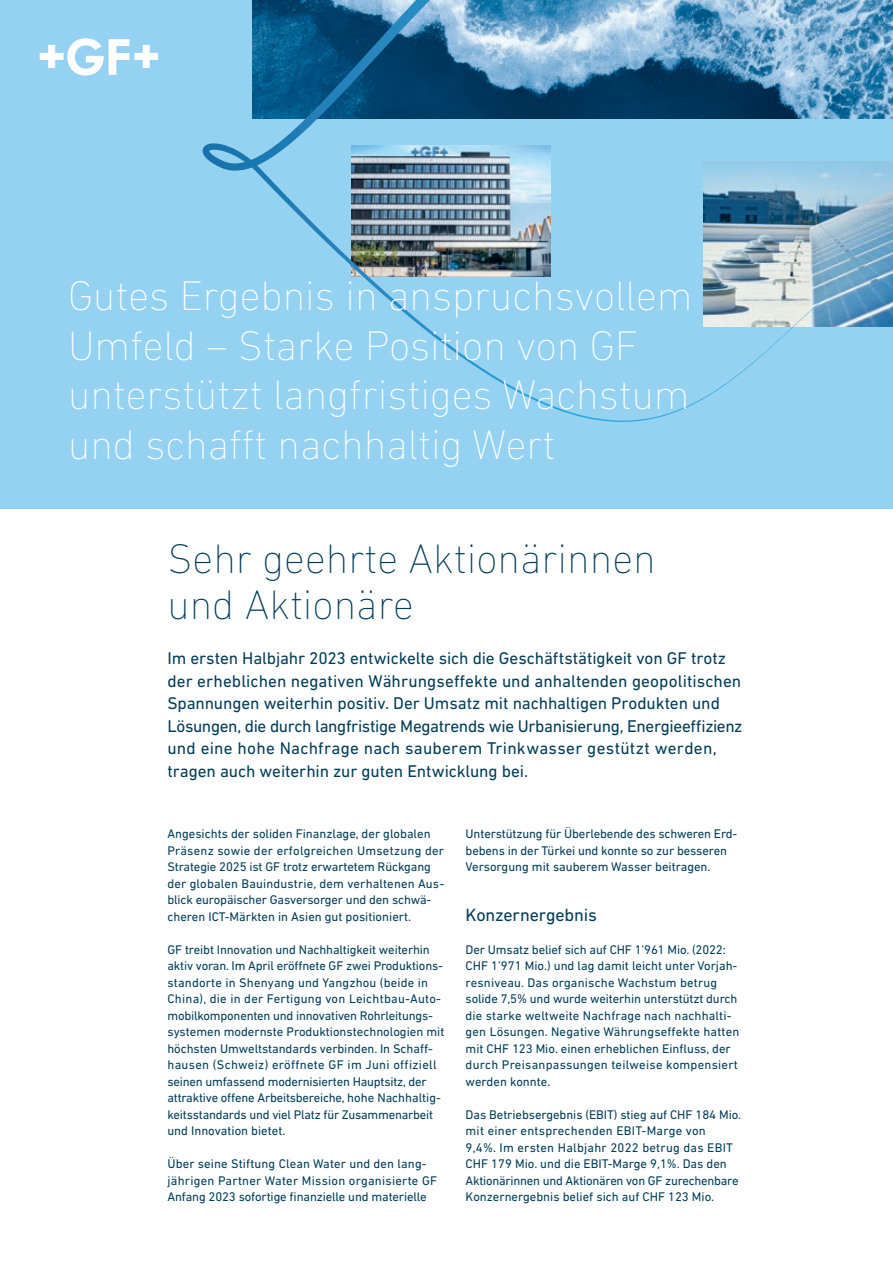
<style>
.page{position:relative;width:893px;height:1263px;background:#fff}
.page>*{position:absolute;margin:0;border:0;box-sizing:border-box;transform-origin:0 0}
.t1{font:200 42px/49.5px "DIN Next LT Pro";color:#fff}
.t2{font:200 42px/46.5px "DIN Next LT Pro";color:#003c56}
.t3{font:18px "DIN Next LT Pro";letter-spacing:-.01em;color:#003c56}
.t4{font:17.25px/22.5px "DIN Next LT Pro";letter-spacing:-.005em;color:#003c56}
.t5{font:12.75px/16.5px "DIN Next LT Pro";color:#003c56}
</style>
<div class="page">
<div style="left:0;top:0;width:893px;height:508px;background:#95d2f2"></div>
<svg style="left:40px;top:38px;width:118px;height:38px"></svg>
<img style="left:202px;top:0;width:691px;height:422px">
<h1 class="t1" style="left:68px;top:271px;width:626px">Gutes Ergebnis in anspruchsvollem Umfeld – Starke Position von GF unterstützt langfristiges Wachstum und schafft nachhaltig Wert</h1>
<h1 class="t2" style="left:167px;top:535px;width:490px">Sehr geehrte Aktionärinnen und Aktionäre</h1>
<p class="t4" style="left:167px;top:647px;width:577px">Im ersten Halbjahr 2023 entwickelte sich die Geschäftstätigkeit von GF trotz der erheblichen negativen Währungseffekte und anhaltenden geopolitischen Spannungen weiterhin positiv. Der Umsatz mit nachhaltigen Produkten und Lösungen, die durch langfristige Megatrends wie Urbanisierung, Energieeffizienz und eine hohe Nachfrage nach sauberem Trinkwasser gestützt werden, tragen auch weiterhin zur guten Entwicklung bei.</p>
<p class="t5" style="left:167px;top:826px;width:278px">Angesichts der soliden Finanzlage, der globalen Präsenz sowie der erfolgreichen Umsetzung der Strategie 2025 ist GF trotz erwartetem Rückgang der globalen Bauindustrie, dem verhaltenen Aus&shy;blick europäischer Gasversorger und den schwä&shy;cheren ICT-Märkten in Asien gut positioniert.</p>
<p class="t5" style="left:167px;top:941px;width:278px">GF treibt Innovation und Nachhaltigkeit weiterhin aktiv voran. Im April eröffnete GF zwei Produktions&shy;standorte in Shenyang und Yangzhou (beide in China), die in der Fertigung von Leichtbau-Auto&shy;mobilkomponenten und innovativen Rohrleitungs&shy;systemen modernste Produktionstechnologien mit höchsten Umweltstandards verbinden. In Schaff&shy;hausen (Schweiz) eröffnete GF im Juni offiziell seinen umfassend modernisierten Hauptsitz, der attraktive offene Arbeitsbereiche, hohe Nachhaltig&shy;keitsstandards und viel Platz für Zusammenarbeit und Innovation bietet.</p>
<p class="t5" style="left:167px;top:1155px;width:271px">Über seine Stiftung Clean Water und den lang&shy;jährigen Partner Water Mission organisierte GF<br>Anfang 2023 sofortige finanzielle und materielle</p>
<p class="t5" style="left:466px;top:825px;width:272px">Unterstützung für Überlebende des schweren Erd&shy;bebens in der Türkei und konnte so zur besseren<br>Versorgung mit sauberem Wasser beitragen.</p>
<h2 class="t3" style="left:466px;top:904px;width:133px">Konzernergebnis</h2>
<p class="t5" style="left:466px;top:941px;width:275px">Der Umsatz belief sich auf CHF 1’961 Mio. (2022:<br>CHF 1’971 Mio.) und lag damit leicht unter Vorjah&shy;resniveau. Das organische Wachstum betrug solide 7,5% und wurde weiterhin unterstützt durch die starke weltweite Nachfrage nach nachhalti&shy;gen Lösungen. Negative Währungseffekte hatten mit CHF 123 Mio. einen erheblichen Einfluss, der durch Preisanpassungen teilweise kompensiert werden konnte.</p>
<p class="t5" style="left:466px;top:1106px;width:277px">Das Betriebsergebnis (EBIT) stieg auf CHF 184 Mio. mit einer entsprechenden EBIT-Marge von<br>9,4%. Im ersten Halbjahr 2022 betrug das EBIT CHF 179 Mio. und die EBIT-Marge 9,1%. Das den Aktionärinnen und Aktionären von GF zurechenbare Konzernergebnis belief sich auf CHF 123 Mio.</p>
</div>
